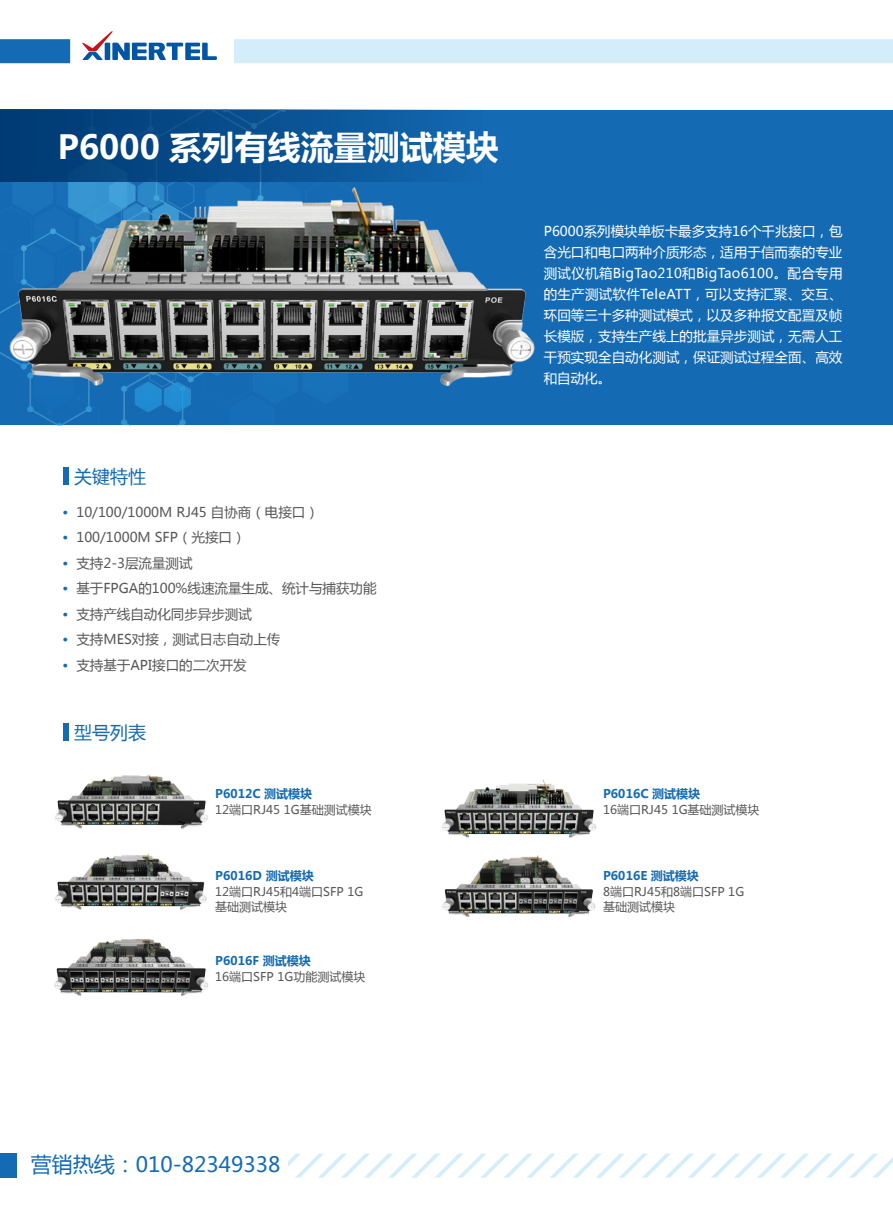
<style>
.page{position:relative;width:893px;height:1212px;background:#fff}
.page>*{position:absolute;margin:0;border:0;box-sizing:border-box;transform-origin:0 0}
.t1{font:700 33px "Microsoft Ya Hei";color:#fff}
.t2{font:21px "Microsoft Ya Hei";color:#146ab3}
.t3{font:18px "Microsoft Ya Hei";color:#146ab3}
.t4{font:13.5px/21px "Microsoft Ya Hei";letter-spacing:.005em;color:#fff;text-align:justify}
.t5{font:13.5px/25.5px "Microsoft Ya Hei";color:#595757}
.t6{font:12px/15px "Microsoft Ya Hei";color:#595757}
.t7{font:700 12px "Microsoft Ya Hei";color:#146ab3}
.s1{font-weight:700;color:#146ab3}
</style>
<div class="page">
<div style="left:0;top:1154px;width:17px;height:24px;background:#146ab3"></div>
<svg style="left:82px;top:31px;width:135px;height:29px"></svg>
<div style="left:234px;top:39px;width:659px;height:24px;background:#d3edfb"></div>
<div style="left:0;top:39px;width:70px;height:24px;background:#146ab3"></div>
<svg style="left:288px;top:1153px;width:605px;height:25px"></svg>
<div style="left:63px;top:468px;width:6px;height:17px;background:#146ab3"></div>
<div style="left:395px;top:111px;width:498px;height:314px;background:#146ab3"></div>
<img style="left:0;top:182px;width:395px;height:243px">
<div style="left:0;top:110px;width:483px;height:72px;background:linear-gradient(to right,#003870,#1267af)"></div>
<div style="left:63px;top:724px;width:6px;height:17px;background:#146ab3"></div>
<img style="left:55px;top:774px;width:153px;height:55px">
<img style="left:442px;top:779px;width:154px;height:59px">
<img style="left:55px;top:853px;width:152px;height:57px">
<img style="left:442px;top:855px;width:154px;height:63px">
<img style="left:54px;top:938px;width:154px;height:59px">
<img style="left:4px;top:187px;width:539px;height:221px">
<h1 class="t1" style="left:57px;top:124px;width:443px">P6000 系列有线流量测试模块</h1>
<h3 class="t3" style="left:74px;top:464px;width:74px">关键特性</h3>
<p class="t5" style="left:63px;top:499px;width:316px"><span class="s1">·</span> 10/100/1000M RJ45 自协商（电接口）<br><span class="s1">·</span> 100/1000M SFP（光接口）<br><span class="s1">·</span> 支持2-3层流量测试<br><span class="s1">·</span> 基于FPGA的100%线速流量生成、统计与捕获功能<span class="s1">·</span> 支持产线自动化同步异步测试<br><span class="s1">·</span> 支持MES对接，测试日志自动上传<br><span class="s1">·</span> 支持基于API接口的二次开发</p>
<h3 class="t3" style="left:74px;top:720px;width:74px">型号列表</h3>
<p class="t7" style="left:215px;top:785px;width:99px">P6012C 测试模块</p>
<p class="t6" style="left:215px;top:802px;width:158px">12端口RJ45 1G基础测试模块</p>
<p class="t7" style="left:215px;top:867px;width:100px">P6016D 测试模块</p>
<p class="t6" style="left:215px;top:884px;width:150px">12端口RJ45和4端口SFP 1G基础测试模块</p>
<p class="t7" style="left:215px;top:952px;width:97px">P6016F 测试模块</p>
<p class="t6" style="left:215px;top:969px;width:152px">16端口SFP 1G功能测试模块</p>
<p class="t4" style="left:544px;top:220px;width:300px">P6000系列模块单板卡最多支持16个千兆接口，包含光口和电口两种介质形态，适用于信而泰的专业测试仪机箱BigTao210和BigTao6100。配合专用的生产测试软件TeleATT，可以支持汇聚、交互、环回等三十多种测试模式，以及多种报文配置及帧长模版，支持生产线上的批量异步测试，无需人工干预实现全自动化测试，保证测试过程全面、高效和自动化。</p>
<p class="t7" style="left:603px;top:785px;width:99px">P6016C 测试模块</p>
<p class="t6" style="left:603px;top:802px;width:158px">16端口RJ45 1G基础测试模块</p>
<p class="t7" style="left:603px;top:867px;width:97px">P6016E 测试模块</p>
<p class="t6" style="left:603px;top:884px;width:143px">8端口RJ45和8端口SFP 1G基础测试模块</p>
<h2 class="t2" style="left:31px;top:1150px;width:251px">营销热线：010-82349338</h2>
</div>
